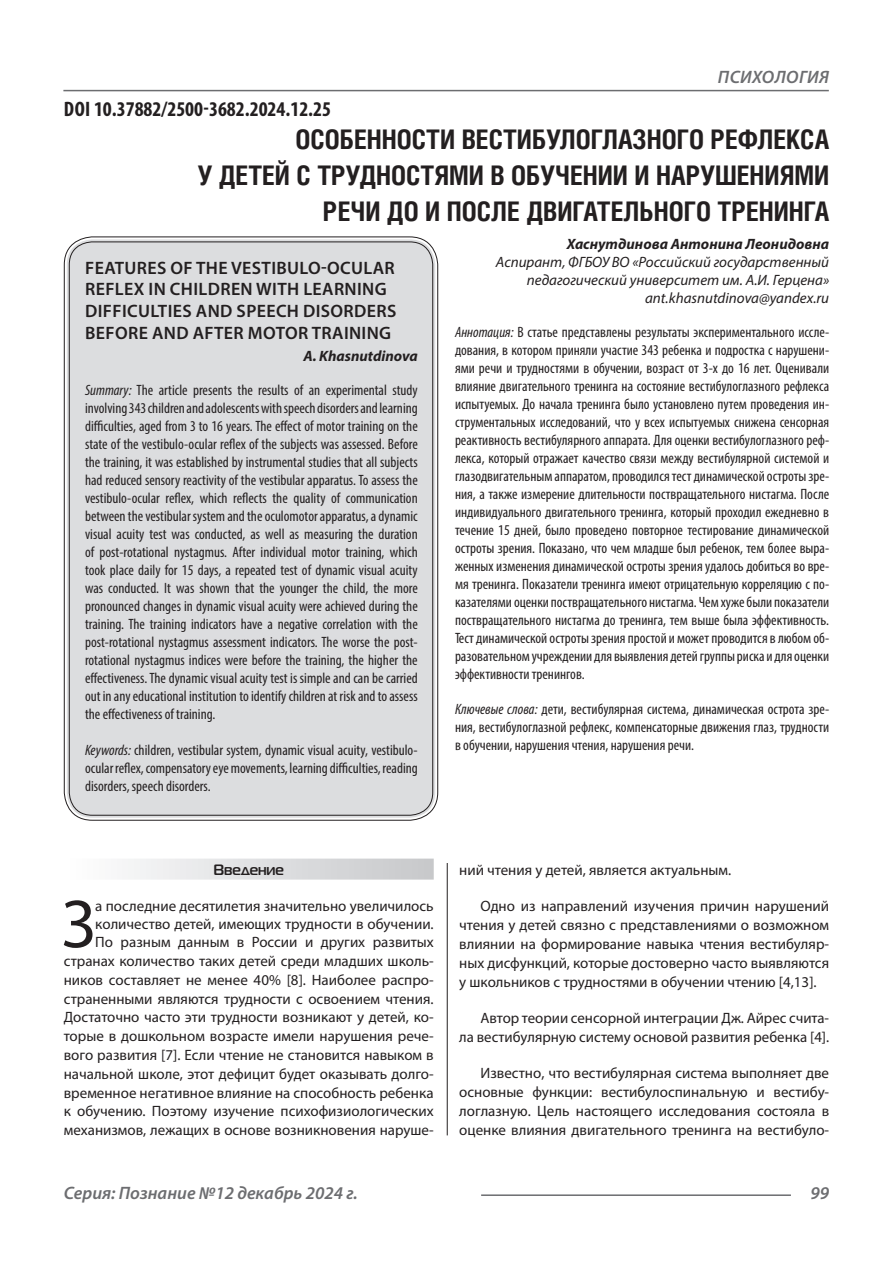
<style>
.page{position:relative;width:893px;height:1263px;background:#fff}
.page>*{position:absolute;margin:0;border:0;box-sizing:border-box;transform-origin:0 0}
.Статья_текст_первый{font:68.4px "Myriad Pro";color:#231f20}
.Статья_название{font:700 27px/36px "Helios Cond C";color:#231f20;text-align:right}
.ДОИ{font:700 condensed 21px "Myriad Pro";color:#231f20}
.Статья_название_англ{font:600 18px/21.6px "Myriad Pro";letter-spacing:.02em;color:#231f20}
.t1{font:italic 600 18px "Myriad Pro";color:#6c6d70}
.t2{font:italic 600 18px "Myriad Pro";letter-spacing:.02em;color:#6c6d70}
.Статья_аннотация_тек{font:condensed 15px/18px "Myriad Pro";color:#231f20;text-align:justify}
.Статья_аннотация_анг{font:condensed 15px/18px "Myriad Pro";color:#231f20;text-align:justify}
.Статья_текст_первый-2{font:15px/18.6px "Myriad Pro";color:#231f20;text-align:right}
.Статья_текст{font:15px/19px "Myriad Pro";color:#231f20;text-align:justify}
.Статья_автор_инфо{font:italic 15px/18px "Myriad Pro";color:#231f20;text-align:right}
.Статья_автор_фио_рус{font:italic 700 15px "Myriad Pro";color:#231f20}
.Статья_автор_англ{font:italic 700 15px "Myriad Pro";color:#231f20}
.Статья_подзаголовок{font:700 15px "Magistral C";color:#231f20}
.s1{font-style:italic}
</style>
<div class="page">
<hr style="left:447px;top:128px;width:1px;height:1007px;background:#231f20">
<hr style="left:63px;top:90px;width:766px;height:1px;background:#6c6d70">
<hr style="left:481px;top:1194px;width:310px;height:2px;background:#6c6d70">
<div style="left:67px;top:239px;width:368px;height:579px;background:#dcdddf;border-radius:26px"></div>
<div style="left:64px;top:858px;width:370px;height:21px;background:linear-gradient(to right,#fefeff,#c6c8ca)"></div>
<p class="ДОИ" style="left:64px;top:96px;width:269px">DOI 10.37882/2500-3682.2024.12.25</p>
<p class="t2" style="left:718px;top:66px;width:113px">ПСИХОЛОГИЯ</p>
<p class="Статья_название" style="left:295px;top:121px;width:535px">ОСОБЕННОСТИ ВЕСТИБУЛОГЛАЗНОГО РЕФЛЕКСА</p>
<p class="Статья_название" style="left:198px;top:157px;width:633px">У ДЕТЕЙ С ТРУДНОСТЯМИ В ОБУЧЕНИИ И НАРУШЕНИЯМИ<br>РЕЧИ ДО И ПОСЛЕ ДВИГАТЕЛЬНОГО ТРЕНИНГА</p>
<p class="Статья_автор_фио_рус" style="left:567px;top:235px;width:264px">Хаснутдинова Антонина Леонидовна</p>
<p class="Статья_автор_инфо" style="left:496px;top:253px;width:335px">Аспирант, ФГБОУ ВО «Российский государственный педагогический университет им. А.И. Герцена»</p>
<p class="Статья_автор_инфо" style="left:645px;top:289px;width:186px">ant.khasnutdinova@yandex.ru</p>
<p class="Статья_аннотация_тек" style="left:455px;top:322px;width:376px"><span class="s1">Аннотация:</span> В статье представлены результаты экспериментального иссле&shy;дования, в котором приняли участие 343 ребенка и подростка с нарушени&shy;ями речи и трудностями в обучении, возраст от 3-х до 16 лет. Оценивали влияние двигательного тренинга на состояние вестибулоглазного рефлекса испытуемых. До начала тренинга было установлено путем проведения ин&shy;струментальных исследований, что у всех испытуемых снижена сенсорная реактивность вестибулярного аппарата. Для оценки вестибулоглазного реф&shy;лекса, который отражает качество связи между вестибулярной системой и глазодвигательным аппаратом, проводился тест динамической остроты зре&shy;ния, а также измерение длительности поствращательного нистагма. После индивидуального двигательного тренинга, который проходил ежедневно в течение 15 дней, было проведено повторное тестирование динамической остроты зрения. Показано, что чем младше был ребенок, тем более выра&shy;женных изменения динамической остроты зрения удалось добиться во вре&shy;мя тренинга. Показатели тренинга имеют отрицательную корреляцию с по&shy;казателями оценки поствращательного нистагма. Чем хуже были показатели поствращательного нистагма до тренинга, тем выше была эффективность.<br>Тест динамической остроты зрения простой и может проводится в любом об&shy;разовательном учреждении для выявления детей группы риска и для оценки эффективности тренингов.</p>
<p class="Статья_аннотация_тек" style="left:455px;top:700px;width:376px"><span class="s1">Ключевые слова:</span> дети, вестибулярная система, динамическая острота зре&shy;ния, вестибулоглазной рефлекс, компенсаторные движения глаз, трудности в обучении, нарушения чтения, нарушения речи.</p>
<p class="Статья_название_англ" style="left:85px;top:256px;width:313px">FEATURES OF THE VESTIBULO-OCULAR REFLEX IN CHILDREN WITH LEARNING DIFFICULTIES AND SPEECH DISORDERS BEFORE AND AFTER MOTOR TRAINING</p>
<p class="Статья_автор_англ" style="left:303px;top:346px;width:116px">A. Khasnutdinova</p>
<p class="Статья_аннотация_анг" style="left:85px;top:381px;width:334px"><span class="s1">Summary:</span> The article presents the results of an experimental study involving 343 children and adolescents with speech disorders and learning difficulties, aged from 3 to 16 years. The effect of motor training on the state of the vestibulo-ocular reflex of the subjects was assessed. Before the training, it was established by instrumental studies that all subjects had reduced sensory reactivity of the vestibular apparatus. To assess the vestibulo-ocular reflex, which reflects the quality of communication between the vestibular system and the oculomotor apparatus, a dynamic visual acuity test was conducted, as well as measuring the duration of post-rotational nystagmus. After individual motor training, which took place daily for 15 days, a repeated test of dynamic visual acuity was conducted. It was shown that the younger the child, the more pronounced changes in dynamic visual acuity were achieved during the training. The training indicators have a negative correlation with the post-rotational nystagmus assessment indicators. The worse the post&shy;rotational nystagmus indices were before the training, the higher the effectiveness. The dynamic visual acuity test is simple and can be carried out in any educational institution to identify children at risk and to assess the effectiveness of training.</p>
<p class="Статья_аннотация_анг" style="left:85px;top:741px;width:334px"><span class="s1">Keywords:</span> children, vestibular system, dynamic visual acuity, vestibulo&shy;ocular reflex, compensatory eye movements, learning difficulties, reading disorders, speech disorders.</p>
<p class="Статья_подзаголовок" style="left:213px;top:861px;width:72px">Введение</p>
<p class="Статья_текст_первый" style="left:62px;top:882px;width:35px">З</p>
<p class="Статья_текст_первый-2" style="left:64px;top:896px;width:371px">а последние десятилетия значительно увеличилось количество детей, имеющих трудности в обучении.<br>По разным данным в России и других развитых странах количество таких детей среди младших школь&shy;ников составляет не менее 40% [8]. Наиболее распро&shy;страненными являются трудности с освоением чтения.<br>Достаточно часто эти трудности возникают у детей, ко&shy;торые в дошкольном возрасте имели нарушения рече&shy;вого развития [7]. Если чтение не становится навыком в начальной школе, этот дефицит будет оказывать долго&shy;временное негативное влияние на способность ребенка к обучению. Поэтому изучение психофизиологических механизмов, лежащих в основе возникновения наруше-</p>
<p class="Статья_текст_первый-2" style="left:459px;top:860px;width:273px">ний чтения у детей, является актуальным.</p>
<p class="Статья_текст" style="left:459px;top:896px;width:371px;text-indent:21px">Одно из направлений изучения причин нарушений чтения у детей связно с представлениями о возможном влиянии на формирование навыка чтения вестибуляр&shy;ных дисфункций, которые достоверно часто выявляются у школьников с трудностями в обучении чтению [4,13].</p>
<p class="Статья_текст" style="left:459px;top:1008px;width:371px;text-align:right">Автор теории сенсорной интеграции Дж. Айрес счита-<br>ла вестибулярную систему основой развития ребенка [4].</p>
<p class="Статья_текст" style="left:459px;top:1063px;width:371px;text-indent:21px">Известно, что вестибулярная система выполняет две основные функции: вестибулоспинальную и вестибу&shy;логлазную. Цель настоящего исследования состояла в оценке влияния двигательного тренинга на вестибуло-</p>
<p class="t1" style="left:64px;top:1182px;width:295px">Серия: Познание №12 декабрь 2024 г.</p>
<p class="t1" style="left:810px;top:1182px;width:20px">99</p>
</div>
